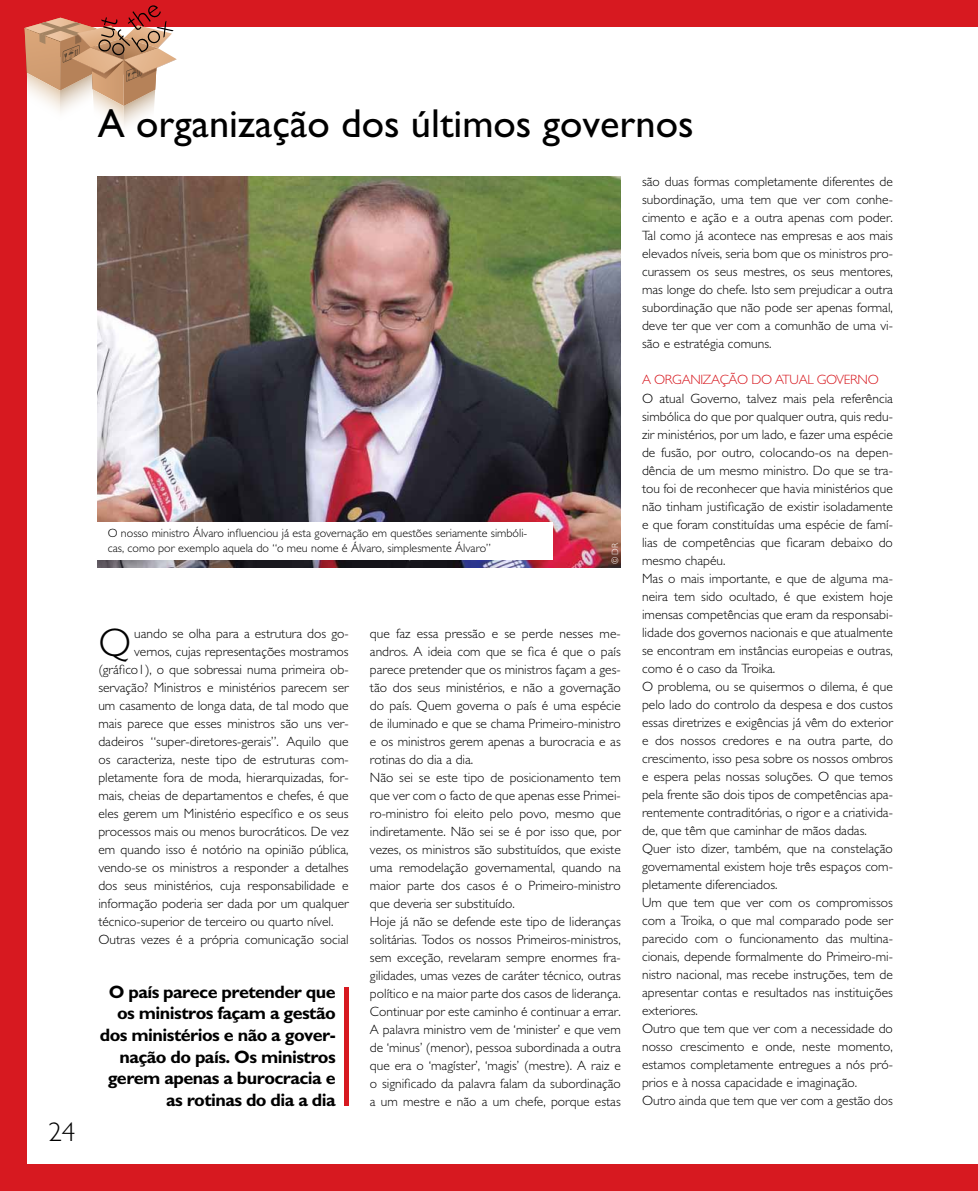
<style>
.page{position:relative;width:978px;height:1191px;background:#fff}
.page>*{position:absolute;margin:0;border:0;box-sizing:border-box;transform-origin:0 0}
.t1{font:40.5px "Gentle Sans";color:#000}
.t2{font:300 39.9px "Gentle Sans";color:#000}
.t3{font:300 27px "Gentle Sans";color:#000}
.t4{font:700 18px/21.6px "Gentle Sans";letter-spacing:-.03em;color:#000;text-align:right}
.t5{font:300 13.5px/18px "Gentle Sans";color:#000}
.t6{font:300 13.5px "Gentle Sans";letter-spacing:-.025em;color:#d71920}
.t7{font:300 12px/14.4px "Gentle Sans";color:#000}
.t8{font:300 9px "Gentle Sans";color:#fff}
</style>
<div class="page">
<div style="left:0;top:0;width:27px;height:1191px;background:#d71920"></div>
<div style="left:0;top:0;width:978px;height:27px;background:#d71920"></div>
<svg style="left:25px;top:5px;width:151px;height:122px"></svg>
<div style="left:0;top:1164px;width:978px;height:27px;background:#d71920"></div>
<img style="left:98px;top:176px;width:523px;height:391px">
<div style="left:96px;top:522px;width:457px;height:37px;background:#fff"></div>
<div style="left:344px;top:987px;width:5px;height:119px;background:#d71920"></div>
<h3 class="t3" style="left:48px;top:1116px;width:28px">24</h3>
<h1 class="t1" style="left:98px;top:100px;width:597px">A organização dos últimos governos</h1>
<p class="t7" style="left:108px;top:526px;width:421px">O nosso ministro Álvaro influenciou já esta governação em questões seriamente simbóli&shy;cas, como por exemplo aquela do “o meu nome é Álvaro, simplesmente Álvaro”</p>
<p class="t8" style="left:610px;top:564px;width:22px;rotate:-90deg">© DR</p>
<h2 class="t2" style="left:98px;top:619px;width:34px">Q</h2>
<p class="t5" style="left:134px;top:624px;width:216px">uando se olha para a estrutura dos go-</p>
<p class="t5" style="left:134px;top:642px;width:216px">vernos, cujas representações mostramos</p>
<p class="t5" style="left:98px;top:660px;width:252px">(gráfico1), o que sobressai numa primeira ob-</p>
<p class="t5" style="left:98px;top:678px;width:252px">servação? Ministros e ministérios parecem ser</p>
<p class="t5" style="left:98px;top:696px;width:252px">um casamento de longa data, de tal modo que</p>
<p class="t5" style="left:98px;top:714px;width:252px">mais parece que esses ministros são uns ver-</p>
<p class="t5" style="left:98px;top:732px;width:252px">dadeiros “super-diretores-gerais”. Aquilo que</p>
<p class="t5" style="left:98px;top:750px;width:252px">os caracteriza, neste tipo de estruturas com-</p>
<p class="t5" style="left:98px;top:768px;width:252px">pletamente fora de moda, hierarquizadas, for-</p>
<p class="t5" style="left:98px;top:786px;width:252px">mais, cheias de departamentos e chefes, é que</p>
<p class="t5" style="left:98px;top:804px;width:252px">eles gerem um Ministério específico e os seus</p>
<p class="t5" style="left:98px;top:822px;width:252px">processos mais ou menos burocráticos. De vez</p>
<p class="t5" style="left:98px;top:840px;width:252px">em quando isso é notório na opinião pública,</p>
<p class="t5" style="left:98px;top:858px;width:252px">vendo-se os ministros a responder a detalhes</p>
<p class="t5" style="left:98px;top:876px;width:252px">dos seus ministérios, cuja responsabilidade e</p>
<p class="t5" style="left:98px;top:894px;width:252px">informação poderia ser dada por um qualquer</p>
<p class="t5" style="left:98px;top:912px;width:237px">técnico-superior de terceiro ou quarto nível.</p>
<p class="t5" style="left:98px;top:930px;width:252px">Outras vezes é a própria comunicação social</p>
<h3 class="t4" style="left:100px;top:980px;width:237px">O país parece pretender que os ministros façam a gestão dos ministérios e não a gover&shy;nação do país. Os ministros gerem apenas a burocracia e as rotinas do dia a dia</h3>
<p class="t5" style="left:370px;top:624px;width:252px">que faz essa pressão e se perde nesses me&shy;andros. A ideia com que se fica é que o país parece pretender que os ministros façam a ges&shy;tão dos seus ministérios, e não a governação do país. Quem governa o país é uma espécie de iluminado e que se chama Primeiro-ministro e os ministros gerem apenas a burocracia e as rotinas do dia a dia.<br>Não sei se este tipo de posicionamento tem que ver com o facto de que apenas esse Primei&shy;ro-ministro foi eleito pelo povo, mesmo que indiretamente. Não sei se é por isso que, por vezes, os ministros são substituídos, que existe uma remodelação governamental, quando na maior parte dos casos é o Primeiro-ministro que deveria ser substituído.<br>Hoje já não se defende este tipo de lideranças solitárias. Todos os nossos Primeiros-ministros, sem exceção, revelaram sempre enormes fra&shy;gilidades, umas vezes de caráter técnico, outras político e na maior parte dos casos de liderança.<br>Continuar por este caminho é continuar a errar.<br>A palavra ministro vem de ‘minister’ e que vem de ‘minus’ (menor), pessoa subordinada a outra que era o ‘magíster’, ‘magis’ (mestre). A raiz e o significado da palavra falam da subordinação a um mestre e não a um chefe, porque estas</p>
<p class="t5" style="left:642px;top:173px;width:252px;text-align:justify">são duas formas completamente diferentes de subordinação, uma tem que ver com conhe&shy;cimento e ação e a outra apenas com poder.<br>Tal como já acontece nas empresas e aos mais elevados níveis, seria bom que os ministros pro&shy;curassem os seus mestres, os seus mentores, mas longe do chefe. Isto sem prejudicar a outra subordinação que não pode ser apenas formal, deve ter que ver com a comunhão de uma vi&shy;são e estratégia comuns.</p>
<p class="t6" style="left:642px;top:372px;width:238px">A organização do atual Governo</p>
<p class="t5" style="left:642px;top:389px;width:252px">O atual Governo, talvez mais pela referência simbólica do que por qualquer outra, quis redu&shy;zir ministérios, por um lado, e fazer uma espécie de fusão, por outro, colocando-os na depen&shy;dência de um mesmo ministro. Do que se tra&shy;tou foi de reconhecer que havia ministérios que não tinham justificação de existir isoladamente e que foram constituídas uma espécie de famí&shy;lias de competências que ficaram debaixo do mesmo chapéu.<br>Mas o mais importante, e que de alguma ma&shy;neira tem sido ocultado, é que existem hoje imensas competências que eram da responsabi&shy;lidade dos governos nacionais e que atualmente se encontram em instâncias europeias e outras, como é o caso da Troika.<br>O problema, ou se quisermos o dilema, é que pelo lado do controlo da despesa e dos custos essas diretrizes e exigências já vêm do exterior e dos nossos credores e na outra parte, do crescimento, isso pesa sobre os nossos ombros e espera pelas nossas soluções. O que temos pela frente são dois tipos de competências apa&shy;rentemente contraditórias, o rigor e a criativida&shy;de, que têm que caminhar de mãos dadas.<br>Quer isto dizer, também, que na constelação governamental existem hoje três espaços com&shy;pletamente diferenciados.<br>Um que tem que ver com os compromissos com a Troika, o que mal comparado pode ser parecido com o funcionamento das multina&shy;cionais, depende formalmente do Primeiro-mi&shy;nistro nacional, mas recebe instruções, tem de apresentar contas e resultados nas instituições exteriores.<br>Outro que tem que ver com a necessidade do nosso crescimento e onde, neste momento, estamos completamente entregues a nós pró&shy;prios e à nossa capacidade e imaginação.<br>Outro ainda que tem que ver com a gestão dos</p>
</div>
